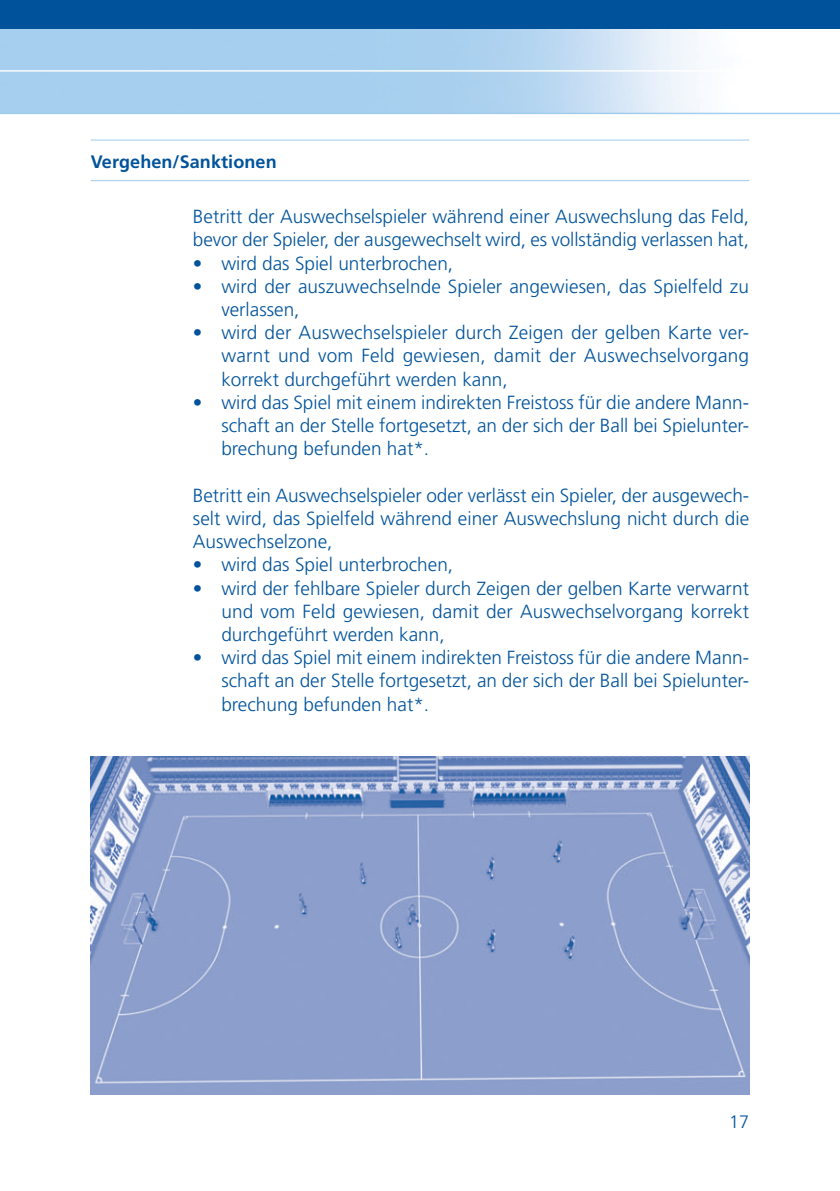
<style>
.page{position:relative;width:840px;height:1191px;background:#fff}
.page>*{position:absolute;margin:0;border:0;box-sizing:border-box;transform-origin:0 0}
.t1{font:300 19px/23.2px "Frutiger";color:#00539b;text-align:justify}
.t2{font:700 18px "Frutiger";letter-spacing:.005em;color:#00539b}
.t3{font:300 18px "Frutiger";color:#00539b}
</style>
<div class="page">
<img style="left:0;top:28px;width:839px;height:85px">
<div style="left:0;top:0;width:839px;height:28px;background:#00539b"></div>
<hr style="left:0;top:70px;width:839px;height:2px;background:#fff">
<hr style="left:0;top:113px;width:839px;height:1px;background:#9fcbed">
<img style="left:91px;top:756px;width:657px;height:338px">
<hr style="left:91px;top:140px;width:657px;height:1px;background:#9fcbed">
<hr style="left:91px;top:180px;width:657px;height:1px;background:#9fcbed">
<p class="t2" style="left:91px;top:154px;width:187px">Vergehen/Sanktionen</p>
<p class="t1" style="left:193px;top:206px;width:557px">Betritt der Auswechselspieler während einer Auswechslung das Feld, bevor der Spieler, der ausgewechselt wird, es vollständig verlassen hat,</p>
<p class="t1" style="left:193px;top:253px;width:261px">• wird das Spiel unterbrochen,</p>
<p class="t1" style="left:221px;top:276px;width:529px;text-indent:-28px">• wird der auszuwechselnde Spieler angewiesen, das Spielfeld zu verlassen,</p>
<p class="t1" style="left:221px;top:322px;width:529px;text-indent:-28px">• wird der Auswechselspieler durch Zeigen der gelben Karte ver&shy;warnt und vom Feld gewiesen, damit der Auswechselvorgang korrekt durchgeführt werden kann,</p>
<p class="t1" style="left:221px;top:392px;width:529px;text-indent:-28px">• wird das Spiel mit einem indirekten Freistoss für die andere Mann&shy;schaft an der Stelle fortgesetzt, an der sich der Ball bei Spielunter&shy;brechung befunden hat*.</p>
<p class="t1" style="left:193px;top:485px;width:557px">Betritt ein Auswechselspieler oder verlässt ein Spieler, der ausgewech&shy;selt wird, das Spielfeld während einer Auswechslung nicht durch die Auswechselzone,</p>
<p class="t1" style="left:193px;top:554px;width:261px">• wird das Spiel unterbrochen,</p>
<p class="t1" style="left:221px;top:578px;width:529px;text-indent:-28px">• wird der fehlbare Spieler durch Zeigen der gelben Karte verwarnt und vom Feld gewiesen, damit der Auswechselvorgang korrekt durchgeführt werden kann,</p>
<p class="t1" style="left:221px;top:647px;width:529px;text-indent:-28px">• wird das Spiel mit einem indirekten Freistoss für die andere Mann&shy;schaft an der Stelle fortgesetzt, an der sich der Ball bei Spielunter&shy;brechung befunden hat*.</p>
<p class="t3" style="left:728px;top:1114px;width:22px">17</p>
</div>
